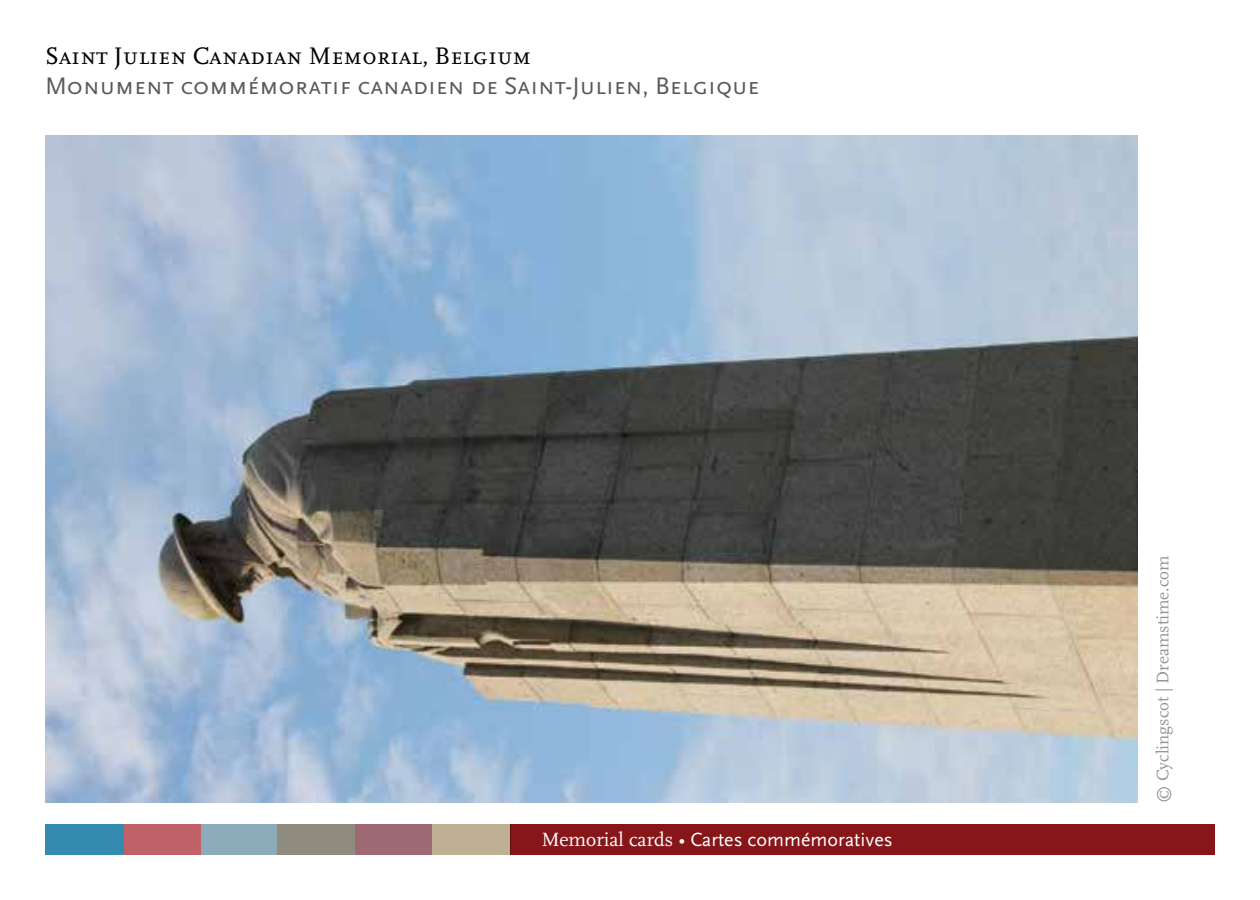
<style>
.page{position:relative;width:1260px;height:900px;background:#fff}
.page>*{position:absolute;margin:0;border:0;box-sizing:border-box;transform-origin:0 0}
.t1{font:25px "Scala Sans Caps";color:#58595b}
.t2{font:25px "Scala LF Caps";color:#000}
.t3{font:20px "Scala Sans LF";color:#fff}
.t4{font:17.5px "Scala LF";color:#939598}
.s1{font-family:"Scala LF"}
</style>
<div class="page">
<div style="left:511px;top:824px;width:704px;height:31px;background:#871619"></div>
<div style="left:200px;top:824px;width:78px;height:31px;background:#8cabba"></div>
<div style="left:277px;top:824px;width:79px;height:31px;background:#8f8b7f"></div>
<div style="left:355px;top:824px;width:78px;height:31px;background:#9d6a73"></div>
<div style="left:432px;top:824px;width:79px;height:31px;background:#bfaf94"></div>
<div style="left:122px;top:824px;width:79px;height:31px;background:#bf6166"></div>
<div style="left:45px;top:824px;width:78px;height:31px;background:#338bb1"></div>
<img style="left:45px;top:135px;width:1093px;height:668px">
<p class="t2" style="left:45px;top:42px;width:488px">Saint Julien Canadian Memorial, Belgium</p>
<p class="t1" style="left:45px;top:72px;width:716px">Monument commémoratif canadien de Saint-Julien, Belgique</p>
<p class="t3" style="left:542px;top:828px;width:352px"><span class="s1">Memorial cards •</span> Cartes commémoratives</p>
<p class="t4" style="left:1153px;top:803px;width:249px;rotate:-90deg">© Cyclingscot | Dreamstime.com</p>
</div>
